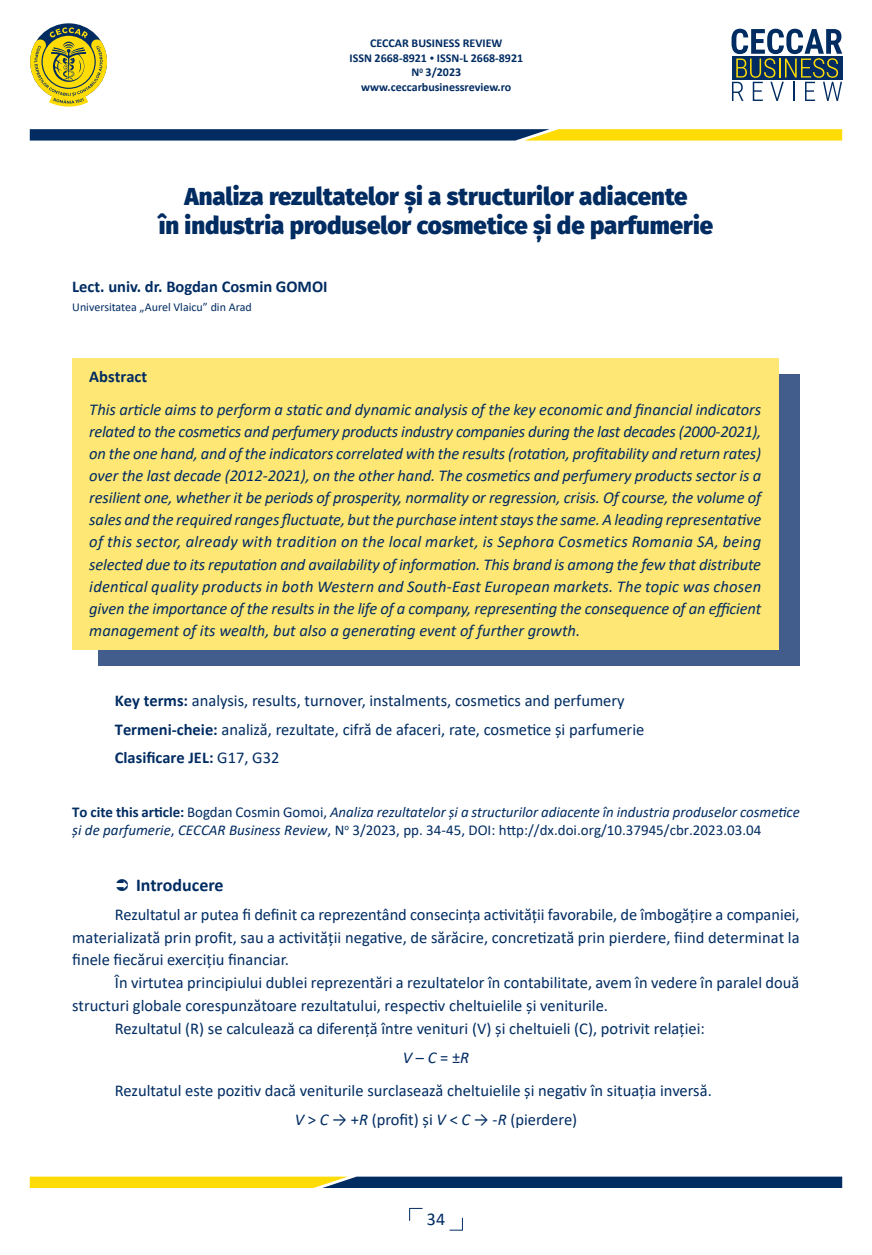
<style>
.page{position:relative;width:872px;height:1255px;background:#fff}
.page>*{position:absolute;margin:0;border:0;box-sizing:border-box;transform-origin:0 0}
.Titlu_articol{font:900 24px/28.8px "Fira Sans";color:#002c62;text-align:center}
.Subtitlu_cu_12{font:700 18px "Calibri";color:#002c62}
.t1{font:18px "Calibri";color:#002c62}
.Rezumat{font:italic 16.5px/22px "Calibri";color:#002c62;text-align:justify}
.Text_articol{font:16.5px/22.8px "Calibri";color:#002c62;text-align:justify}
.Termeni-cheie{font:16.5px "Calibri";color:#002c62}
.Autori{font:700 16.5px "Calibri";color:#002c62}
.Termeni-cheie-2{font:700 16.5px "Calibri";color:#002c62}
.Text_articol-2{font:italic 16.5px "Calibri";color:#002c62}
.Text_articol-3{font:italic 15px/18px "Calibri";color:#002c62}
.t2{font:700 12px/14.4px "Calibri";color:#002c62;text-align:center}
.Autori_institutii{font:12px "Calibri";color:#002c62}
.s1{font-size:9px}
.s2{font-weight:700}
.s3{font-weight:400}
.s4{font-weight:700;font-style:normal}
.s5{font-style:normal}
.s6{font-style:italic}
</style>
<div class="page">
<svg style="left:409px;top:1207px;width:13px;height:13px"></svg>
<svg style="left:30px;top:27px;width:77px;height:80px"></svg>
<svg style="left:731px;top:29px;width:111px;height:72px"></svg>
<svg style="left:30px;top:129px;width:812px;height:11px;background:#637144"></svg>
<svg style="left:30px;top:1176px;width:812px;height:11px;background:#6a774c"></svg>
<svg style="left:449px;top:1217px;width:14px;height:13px"></svg>
<div style="left:98px;top:374px;width:701px;height:292px;background:#425c8b"></div>
<div style="left:72px;top:358px;width:706px;height:291px;background:#ffe775"></div>
<p class="t2" style="left:349px;top:36px;width:175px">CECCAR BUSINESS REVIEW<br>ISSN 2668-8921 <span class="s1">•</span> ISSN-L 2668-8921<br>N<sup>0</sup> 3/2023 www.ceccarbusinessreview.ro</p>
<p class="Titlu_articol" style="left:159px;top:180px;width:556px">Analiza rezultatelor și a structurilor adiacente<br>în industria produselor cosmetice și de parfumerie</p>
<p class="Autori" style="left:72px;top:275px;width:257px">Lect. univ. dr. Bogdan Cosmin GOMOI</p>
<p class="Autori_institutii" style="left:72px;top:298px;width:181px">Universitatea „Aurel Vlaicu” din Arad</p>
<p class="Autori" style="left:89px;top:365px;width:59px">Abstract</p>
<p class="Rezumat" style="left:89px;top:398px;width:673px">This article aims to perform a static and dynamic analysis of the key economic and financial indicators related to the cosmetics and perfumery products industry companies during the last decades (2000-2021), on the one hand, and of the indicators correlated with the results (rotation, profitability and return rates) over the last decade (2012-2021), on the other hand. The cosmetics and perfumery products sector is a resilient one, whether it be periods of prosperity, normality or regression, crisis. Of course, the volume of sales and the required ranges fluctuate, but the purchase intent stays the same. A leading representative of this sector, already with tradition on the local market, is Sephora Cosmetics Romania SA, being selected due to its reputation and availability of information. This brand is among the few that distribute identical quality products in both Western and South-East European markets. The topic was chosen given the importance of the results in the life of a company, representing the consequence of an efficient management of its wealth, but also a generating event of further growth.</p>
<p class="Termeni-cheie" style="left:115px;top:689px;width:511px"><span class="s2">Key terms:</span> analysis, results, turnover, instalments, cosmetics and perfumery</p>
<p class="Termeni-cheie" style="left:115px;top:717px;width:531px"><span class="s2">Termeni-cheie:</span> analiză, rezultate, cifră de afaceri, rate, cosmetice și parfumerie</p>
<p class="Termeni-cheie-2" style="left:115px;top:745px;width:166px">Clasificare JEL: <span class="s3">G17, G32</span></p>
<p class="Text_articol-3" style="left:72px;top:802px;width:729px"><span class="s4">To cite this article:</span> <span class="s5">Bogdan Cosmin Gomoi,</span> Analiza rezultatelor și a structurilor adiacente în industria produselor cosmetice și de parfumerie<span class="s5">,</span> CECCAR Business Review<span class="s5">, N</span><sup>o</sup> <span class="s5">3/2023, pp. 34-45, DOI: http://dx.doi.org/10.37945/cbr.2023.03.04</span></p>
<p class="Subtitlu_cu_12" style="left:136px;top:872px;width:89px">Introducere</p>
<p class="Text_articol" style="left:72px;top:902px;width:729px;text-indent:43px">Rezultatul ar putea fi definit ca reprezentând consecința activității favorabile, de îmbogățire a companiei, materializată prin profit, sau a activității negative, de sărăcire, concretizată prin pierdere, fiind determinat la finele fiecărui exercițiu financiar.</p>
<p class="Text_articol" style="left:72px;top:970px;width:728px;text-indent:43px">În virtutea principiului dublei reprezentări a rezultatelor în contabilitate, avem în vedere în paralel două structuri globale corespunzătoare rezultatului, respectiv cheltuielile şi veniturile.</p>
<p class="Text_articol" style="left:115px;top:1016px;width:591px">Rezultatul (R) se calculează ca diferență între venituri (V) şi cheltuieli (C), potrivit relației:</p>
<p class="Text_articol-2" style="left:403px;top:1045px;width:68px">V <span class="s5">–</span> C <span class="s5">= ±</span>R</p>
<p class="Text_articol" style="left:115px;top:1078px;width:598px">Rezultatul este pozitiv dacă veniturile surclasează cheltuielile și negativ în situația inversă.</p>
<p class="Text_articol" style="left:295px;top:1107px;width:284px"><span class="s6">V</span> &gt; <span class="s6">C</span> → +<span class="s6">R</span> (profit) și <span class="s6">V</span> &lt; <span class="s6">C</span> → -<span class="s6">R</span> (pierdere)</p>
<p class="t1" style="left:427px;top:1206px;width:20px">34</p>
</div>
